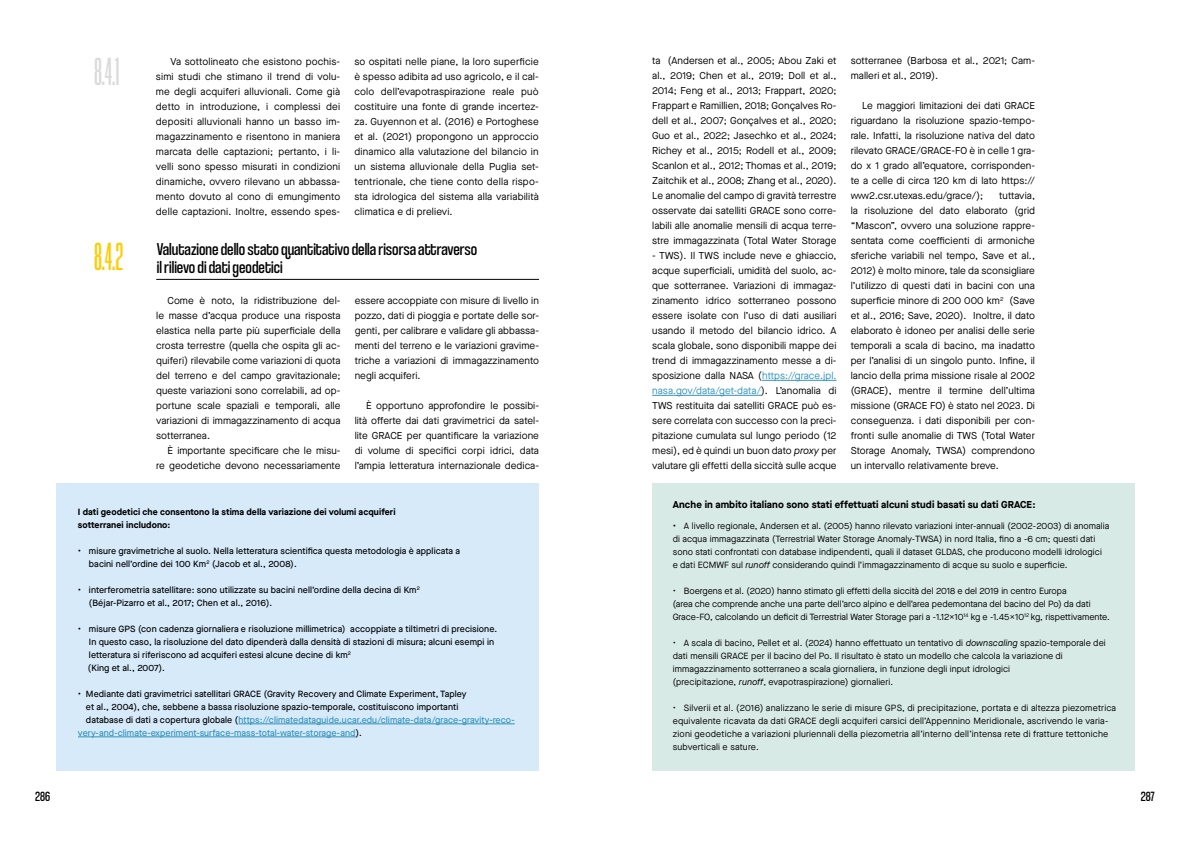
<style>
.page{position:relative;width:1191px;height:842px;background:#fff}
.page>*{position:absolute;margin:0;border:0;box-sizing:border-box;transform-origin:0 0}
.t1{font:41px "Coolvetica Crammed Rg";color:#dadada}
.t2{font:41px "Coolvetica Crammed Rg";color:#fc0}
.t3{font:18px/18px "Coolvetica Condensed Rg";color:#000}
.t4{font:14px "Coolvetica Condensed Rg";color:#000}
.t5{font:10px/15px "Maison Neue";letter-spacing:.005em;color:#000;text-align:justify}
.t6{font:700 10px "Maison Neue";letter-spacing:.01em;color:#000}
.t7{font:9px/13px "Maison Neue";letter-spacing:.01em;color:#000}
.t8{font:500 9px/13px "Maison Neue";letter-spacing:.01em;color:#000}
.t9{font:500 9px "Maison Neue";letter-spacing:.01em;color:#3192bb}
.t10{font:700 9px/13px "Maison Neue";letter-spacing:.01em;color:#000}
.s1{color:#000}
.s2{color:#3192bb}
.s3{font-style:italic}
.s4{font-weight:500}
</style>
<div class="page">
<hr style="left:156px;top:279px;width:383px;height:1px;background:#000">
<div style="left:57px;top:484px;width:482px;height:287px;background:#d6eafa"></div>
<hr style="left:238px;top:723px;width:277px;height:1px;background:#3192bb">
<hr style="left:78px;top:736px;width:278px;height:1px;background:#3192bb">
<hr style="left:762px;top:380px;width:74px;height:1px;background:#3192bb">
<hr style="left:652px;top:395px;width:109px;height:1px;background:#3192bb">
<div style="left:653px;top:483px;width:482px;height:287px;background:#d7eae5"></div>
<h1 class="t1" style="left:94px;top:51px;width:26px">8.4.1</h1>
<p class="t5" style="left:156px;top:53px;width:186px;text-indent:15px">Va sottolineato che esistono pochis&shy;simi studi che stimano il trend di volu&shy;me degli acquiferi alluvionali. Come già detto in introduzione, i complessi dei depositi alluvionali hanno un basso im&shy;magazzinamento e risentono in maniera marcata delle captazioni; pertanto, i li&shy;velli sono spesso misurati in condizioni dinamiche, ovvero rilevano un abbassa&shy;mento dovuto al cono di emungimento delle captazioni. Inoltre, essendo spes-</p>
<p class="t5" style="left:354px;top:53px;width:186px">so ospitati nelle piane, la loro superficie è spesso adibita ad uso agricolo, e il cal&shy;colo dell’evapotraspirazione reale può costituire una fonte di grande incertez&shy;za. Guyennon et al. (2016) e Portoghese et al. (2021) propongono un approccio dinamico alla valutazione del bilancio in un sistema alluvionale della Puglia set&shy;tentrionale, che tiene conto della rispo&shy;sta idrologica del sistema alla variabilità climatica e di prelievi.</p>
<h1 class="t2" style="left:94px;top:236px;width:30px">8.4.2</h1>
<h2 class="t3" style="left:157px;top:239px;width:322px">Valutazione dello stato quantitativo della risorsa attraverso il rilievo di dati geodetici</h2>
<p class="t5" style="left:156px;top:293px;width:186px;text-indent:11px">Come è noto, la ridistribuzione del&shy;le masse d’acqua produce una risposta elastica nella parte più superficiale della crosta terrestre (quella che ospita gli ac&shy;quiferi) rilevabile come variazioni di quota del terreno e del campo gravitazionale; queste variazioni sono correlabili, ad op&shy;portune scale spaziali e temporali, alle variazioni di immagazzinamento di acqua sotterranea.</p>
<p class="t5" style="left:156px;top:443px;width:186px;text-align:right">È importante specificare che le misu-<br>re geodetiche devono necessariamente</p>
<p class="t5" style="left:355px;top:293px;width:186px">essere accoppiate con misure di livello in pozzo, dati di pioggia e portate delle sor&shy;genti, per calibrare e validare gli abbassa&shy;menti del terreno e le variazioni gravime&shy;triche a variazioni di immagazzinamento negli acquiferi.</p>
<p class="t5" style="left:355px;top:398px;width:186px;text-indent:11px">È opportuno approfondire le possibi&shy;lità offerte dai dati gravimetrici da satel&shy;lite GRACE per quantificare la variazione di volume di specifici corpi idrici, data l’ampia letteratura internazionale dedica-</p>
<p class="t10" style="left:78px;top:505px;width:319px">I dati geodetici che consentono la stima della variazione dei volumi acquiferi sotterranei includono:</p>
<p class="t8" style="left:89px;top:544px;width:372px;text-indent:-11px">• misure gravimetriche al suolo. Nella letteratura scientifica questa metodologia è applicata a bacini nell’ordine dei 100 Km<sup>2</sup> (Jacob et al., 2008).</p>
<p class="t8" style="left:89px;top:583px;width:332px;text-indent:-11px">• interferometria satellitare: sono utilizzate su bacini nell’ordine della decina di Km<sup>2 </sup>(Béjar-Pizarro et al., 2017; Chen et al., 2016).</p>
<p class="t8" style="left:88px;top:622px;width:411px;text-indent:-10px">• misure GPS (con cadenza giornaliera e risoluzione millimetrica) accoppiate a tiltimetri di precisione.<br>In questo caso, la risoluzione del dato dipenderà dalla densità di stazioni di misura; alcuni esempi in letteratura si riferiscono ad acquiferi estesi alcune decine di km<sup>2<br></sup>(King et al., 2007).</p>
<p class="t8" style="left:78px;top:687px;width:390px">• Mediante dati gravimetrici satellitari GRACE (Gravity Recovery and Climate Experiment, Tapley</p>
<p class="t8" style="left:86px;top:700px;width:374px">et al., 2004), che, sebbene a bassa risoluzione spazio-temporale, costituiscono importanti</p>
<p class="t9" style="left:86px;top:713px;width:430px"><span class="s1">database di dati a copertura globale (</span>https://climatedataguide.ucar.edu/climate-data/grace-gravity-reco-</p>
<p class="t9" style="left:78px;top:726px;width:285px">very-and-climate-experiment-surface-mass-total-water-storage-and<span class="s1">).</span></p>
<p class="t5" style="left:652px;top:53px;width:186px">ta (Andersen et al., 2005; Abou Zaki et al., 2019; Chen et al., 2019; Doll et al., 2014; Feng et al., 2013; Frappart, 2020; Frappart e Ramillien, 2018; Gonçalves Ro&shy;dell et al., 2007; Gonçalves et al., 2020; Guo et al., 2022; Jasechko et al., 2024; Richey et al., 2015; Rodell et al., 2009; Scanlon et al., 2012; Thomas et al., 2019; Zaitchik et al., 2008; Zhang et al., 2020).<br>Le anomalie del campo di gravità terrestre osservate dai satelliti GRACE sono corre&shy;labili alle anomalie mensili di acqua terre&shy;stre immagazzinata (Total Water Storage</p>
<p class="t5" style="left:652px;top:248px;width:186px">- TWS). Il TWS include neve e ghiaccio, acque superficiali, umidità del suolo, ac&shy;que sotterranee. Variazioni di immagaz&shy;zinamento idrico sotterraneo possono essere isolate con l’uso di dati ausiliari usando il metodo del bilancio idrico. A scala globale, sono disponibili mappe dei trend di immagazzinamento messe a di&shy;sposizione dalla NASA (<span class="s2">https://grace.jpl. nasa.gov/data/get-data/</span>). L’anomalia di TWS restituita dai satelliti GRACE può es&shy;sere correlata con successo con la preci&shy;pitazione cumulata sul lungo periodo (12 mesi), ed è quindi un buon dato <span class="s3">proxy</span> per valutare gli effetti della siccità sulle acque</p>
<p class="t5" style="left:850px;top:53px;width:186px">sotterranee (Barbosa et al., 2021; Cam&shy;malleri et al., 2019).</p>
<p class="t5" style="left:850px;top:98px;width:186px;text-indent:11px">Le maggiori limitazioni dei dati GRACE riguardano la risoluzione spazio-tempo&shy;rale. Infatti, la risoluzione nativa del dato rilevato GRACE/GRACE-FO è in celle 1 gra&shy;do x 1 grado all’equatore, corrisponden&shy;te a celle di circa 120 km di lato https:// www2.csr.utexas.edu/grace/);</p>
<p class="t5" style="left:850px;top:188px;width:186px;text-indent:148px">tuttavia, la risoluzione del dato elaborato (grid “Mascon”, ovvero una soluzione rappre&shy;sentata come coefficienti di armoniche sferiche variabili nel tempo, Save et al., 2012) è molto minore, tale da sconsigliare l’utilizzo di questi dati in bacini con una superficie minore di 200 000 km<sup>2</sup> (Save et al., 2016; Save, 2020). Inoltre, il dato elaborato è idoneo per analisi delle serie temporali a scala di bacino, ma inadatto per l’analisi di un singolo punto. Infine, il lancio della prima missione risale al 2002 (GRACE), mentre il termine dell’ultima missione (GRACE FO) è stato nel 2023. Di conseguenza. i dati disponibili per con&shy;fronti sulle anomalie di TWS (Total Water Storage Anomaly, TWSA) comprendono un intervallo relativamente breve.</p>
<p class="t6" style="left:673px;top:498px;width:364px">Anche in ambito italiano sono stati effettuati alcuni studi basati su dati GRACE:</p>
<p class="t7" style="left:673px;top:520px;width:438px"><span class="s4">•</span> A livello regionale, Andersen et al. (2005) hanno rilevato variazioni inter-annuali (2002-2003) di anomalia di acqua immagazzinata (Terrestrial Water Storage Anomaly-TWSA) in nord Italia, fino a -6 cm; questi dati sono stati confrontati con database indipendenti, quali il dataset GLDAS, che producono modelli idrologici<br>e dati ECMWF sul <span class="s3">runoff</span> considerando quindi l’immagazzinamento di acque su suolo e superficie.</p>
<p class="t7" style="left:673px;top:585px;width:438px">• Boergens et al. (2020) hanno stimato gli effetti della siccità del 2018 e del 2019 in centro Europa<br>(area che comprende anche una parte dell’arco alpino e dell’area pedemontana del bacino del Po) da dati<br>Grace-FO, calcolando un deficit di Terrestrial Water Storage pari a -1.12×10<sup>14</sup> kg e -1.45×10<sup>12</sup> kg, rispettivamente.</p>
<p class="t7" style="left:673px;top:637px;width:434px">• A scala di bacino, Pellet et al. (2024) hanno effettuato un tentativo di <span class="s3">downscaling</span> spazio-temporale dei dati mensili GRACE per il bacino del Po. Il risultato è stato un modello che calcola la variazione di immagazzinamento sotterraneo a scala giornaliera, in funzione degli input idrologici<br>(precipitazione, <span class="s3">runoff</span>, evapotraspirazione) giornalieri.</p>
<p class="t7" style="left:673px;top:702px;width:445px">• Silverii et al. (2016) analizzano le serie di misure GPS, di precipitazione, portata e di altezza piezometrica equivalente ricavata da dati GRACE degli acquiferi carsici dell’Appennino Meridionale, ascrivendo le varia&shy;zioni geodetiche a variazioni pluriennali della piezometria all’interno dell’intensa rete di fratture tettoniche subverticali e sature.</p>
<h3 class="t4" style="left:35px;top:787px;width:17px">286</h3>
<h3 class="t4" style="left:1140px;top:787px;width:15px">287</h3>
</div>
